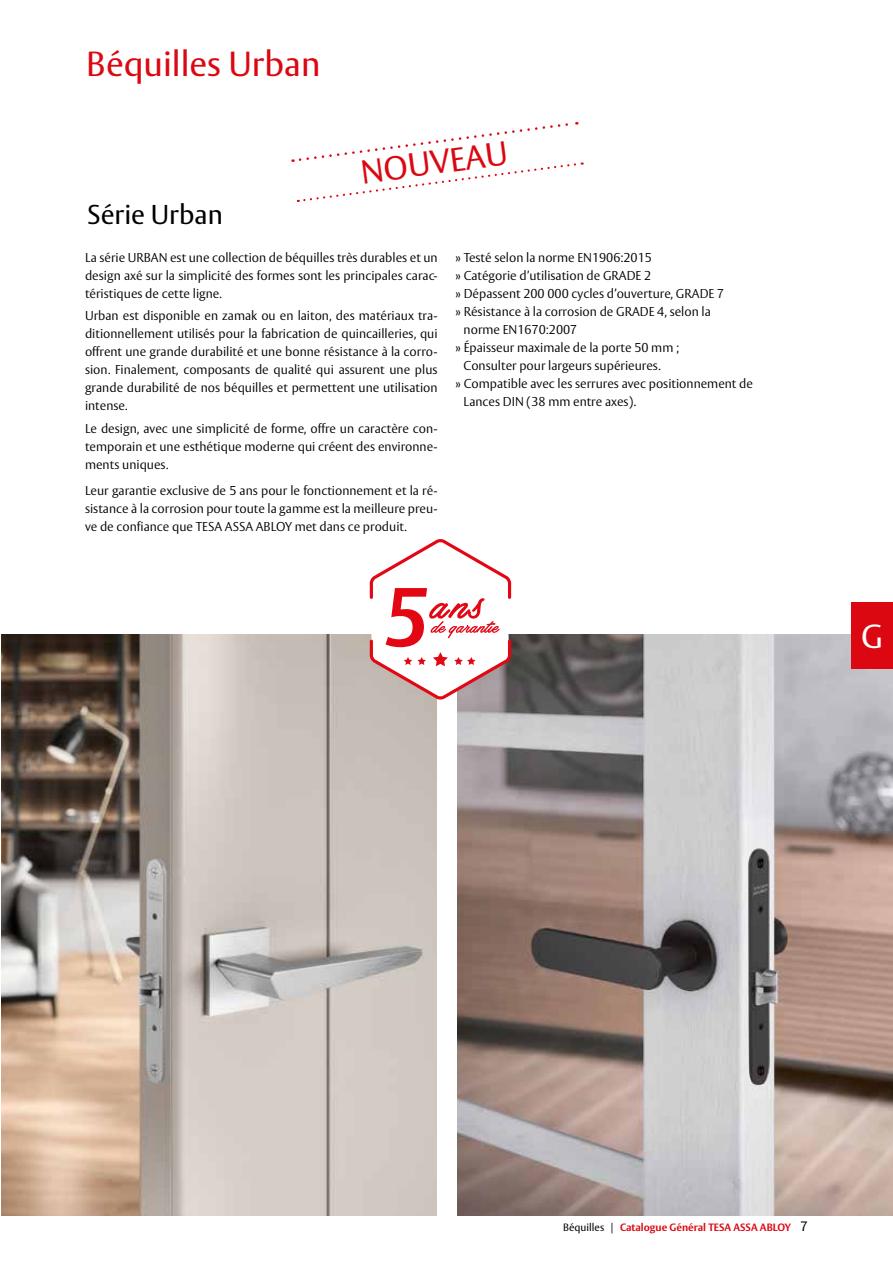
<style>
.page{position:relative;width:893px;height:1263px;background:#fff}
.page>*{position:absolute;margin:0;border:0;box-sizing:border-box;transform-origin:0 0}
.t1{font:34.5px "ASSA Vesta";color:#db0812}
.t2{font:33.15px "ASSA Vesta";color:#db0812}
.t3{font:33px "ASSA Vesta";color:#fff}
.t4{font:27px "ASSA Vesta";color:#000}
.t5{font:300 12.75px/18px "ASSA Vesta";color:#000;text-align:justify}
.t6{font:700 10.5px "ASSA Vesta";color:#db0812}
.s1{font-weight:400;color:#000}
.s2{font-weight:400;font-size:13.5px;color:#000}
</style>
<div class="page">
<img style="left:457px;top:634px;width:436px;height:581px">
<img style="left:2px;top:635px;width:435px;height:580px">
<svg style="left:291px;top:122px;width:292px;height:80px"></svg>
<div style="left:851px;top:603px;width:42px;height:66px;background:#db0812"></div>
<svg style="left:370px;top:539px;width:141px;height:160px"></svg>
<h1 class="t1" style="left:86px;top:43px;width:236px">Béquilles Urban</h1>
<h3 class="t4" style="left:87px;top:198px;width:137px">Série Urban</h3>
<h2 class="t2" style="left:358px;top:153px;width:149px;rotate:-8deg">NOUVEAU</h2>
<p class="t5" style="left:85px;top:249px;width:354px">La série URBAN est une collection de béquilles très durables et un design axé sur la simplicité des formes sont les principales carac&shy;téristiques de cette ligne.</p>
<p class="t5" style="left:85px;top:308px;width:354px">Urban est disponible en zamak ou en laiton, des matériaux tra&shy;ditionnellement utilisés pour la fabrication de quincailleries, qui offrent une grande durabilité et une bonne résistance à la corro&shy;sion. Finalement, composants de qualité qui assurent une plus grande durabilité de nos béquilles et permettent une utilisation intense.</p>
<p class="t5" style="left:85px;top:420px;width:354px">Le design, avec une simplicité de forme, offre un caractère con&shy;temporain et une esthétique moderne qui créent des environne&shy;ments uniques.</p>
<p class="t5" style="left:85px;top:482px;width:354px">Leur garantie exclusive de 5 ans pour le fonctionnement et la ré&shy;sistance à la corrosion pour toute la gamme est la meilleure preu&shy;ve de confiance que TESA ASSA ABLOY met dans ce produit.</p>
<p class="t5" style="left:456px;top:249px;width:198px">» Testé selon la norme EN1906:2015</p>
<p class="t5" style="left:456px;top:267px;width:197px">» Catégorie d’utilisation de GRADE 2</p>
<p class="t5" style="left:456px;top:285px;width:270px">» Dépassent 200 000 cycles d’ouverture, GRADE 7</p>
<p class="t5" style="left:456px;top:303px;width:257px">» Résistance à la corrosion de GRADE 4, selon la</p>
<p class="t5" style="left:464px;top:321px;width:115px">norme EN1670:2007</p>
<p class="t5" style="left:456px;top:339px;width:225px">» Épaisseur maximale de la porte 50 mm ;</p>
<p class="t5" style="left:464px;top:357px;width:199px">Consulter pour largeurs supérieures.</p>
<p class="t5" style="left:456px;top:375px;width:299px">» Compatible avec les serrures avec positionnement de</p>
<p class="t5" style="left:464px;top:393px;width:174px">Lances DIN (38 mm entre axes).</p>
<h3 class="t3" style="left:861px;top:616px;width:24px">G</h3>
<p class="t6" style="left:563px;top:1220px;width:246px"><span class="s1">Béquilles |</span> Catalogue Général TESA ASSA ABLOY <span class="s2">7</span></p>
</div>
